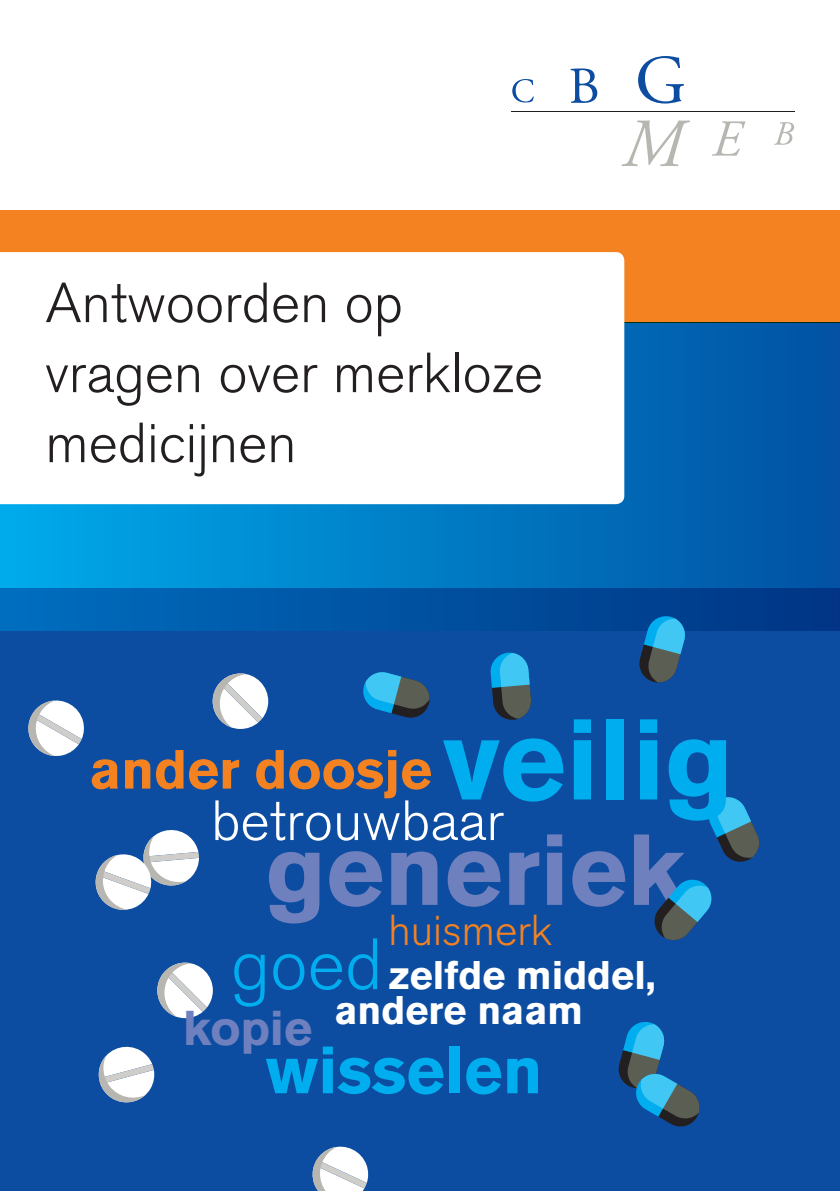
<style>
.page{position:relative;width:840px;height:1191px;background:#fff}
.page>*{position:absolute;margin:0;border:0;box-sizing:border-box;transform-origin:0 0}
.t1{font:700 113.2px "Akzidenz Grotesk BE";color:#00aeef}
.t2{font:700 99.6px "Akzidenz Grotesk BE";color:#6f80bf}
.t3{font:300 71.8px "Akzidenz Grotesk BE";color:#00aeef}
.t4{font:700 66px "Akzidenz Grotesk BE";color:#00aeef}
.t5{font:300 56.2px "Akzidenz Grotesk BE";color:#fff}
._01___platte_tekst{font:300 56px/70px "Akzidenz Grotesk BE";color:#231f20}
.t6{font:700 54.6px "Akzidenz Grotesk BE";color:#f58220}
.t7{font:700 48.4px "Akzidenz Grotesk BE";color:#6f80bf}
.t8{font:300 43px "Akzidenz Grotesk BE";color:#f58220}
.t9{font:700 39.6px/35.2px "Akzidenz Grotesk BE";color:#fff}
</style>
<div class="page">
<div style="left:0;top:588px;width:839px;height:603px;background:#0d4da1"></div>
<svg style="left:708px;top:797px;width:52px;height:65px"></svg>
<svg style="left:157px;top:962px;width:56px;height:56px"></svg>
<svg style="left:0;top:322px;width:839px;height:308px;background:#006ab6"></svg>
<div style="left:0;top:210px;width:839px;height:112px;background:#f58220"></div>
<svg style="left:0;top:252px;width:624px;height:252px"></svg>
<svg style="left:512px;top:79px;width:21px;height:23px"></svg>
<svg style="left:570px;top:68px;width:27px;height:35px"></svg>
<svg style="left:638px;top:56px;width:45px;height:48px"></svg>
<hr style="left:510px;top:111px;width:284px;height:1px;background:#231f20">
<svg style="left:621px;top:120px;width:69px;height:46px"></svg>
<svg style="left:712px;top:121px;width:33px;height:35px"></svg>
<svg style="left:774px;top:122px;width:19px;height:23px"></svg>
<svg style="left:28px;top:700px;width:56px;height:56px"></svg>
<svg style="left:95px;top:830px;width:104px;height:80px"></svg>
<svg style="left:98px;top:1046px;width:57px;height:57px"></svg>
<svg style="left:212px;top:673px;width:56px;height:56px"></svg>
<svg style="left:312px;top:1146px;width:56px;height:45px"></svg>
<svg style="left:638px;top:614px;width:48px;height:68px"></svg>
<svg style="left:363px;top:672px;width:66px;height:46px"></svg>
<svg style="left:654px;top:879px;width:58px;height:61px"></svg>
<svg style="left:490px;top:652px;width:41px;height:68px"></svg>
<svg style="left:618px;top:1022px;width:82px;height:105px"></svg>
<p class="_01___platte_tekst" style="left:45px;top:269px;width:499px">Antwoorden op vragen over merkloze medicijnen</p>
<p class="t1" style="left:443px;top:694px;width:292px">veilig</p>
<p class="t6" style="left:89px;top:738px;width:344px">ander doosje</p>
<p class="t5" style="left:211px;top:789px;width:294px">betrouwbaar</p>
<p class="t2" style="left:266px;top:812px;width:421px">generiek</p>
<p class="t8" style="left:388px;top:906px;width:165px">huismerk</p>
<p class="t9" style="left:334px;top:958px;width:322px;text-indent:54px">zelfde middel, andere naam</p>
<p class="t3" style="left:231px;top:924px;width:153px">goed</p>
<p class="t7" style="left:183px;top:1000px;width:131px">kopie</p>
<p class="t4" style="left:266px;top:1032px;width:278px">wisselen</p>
</div>
